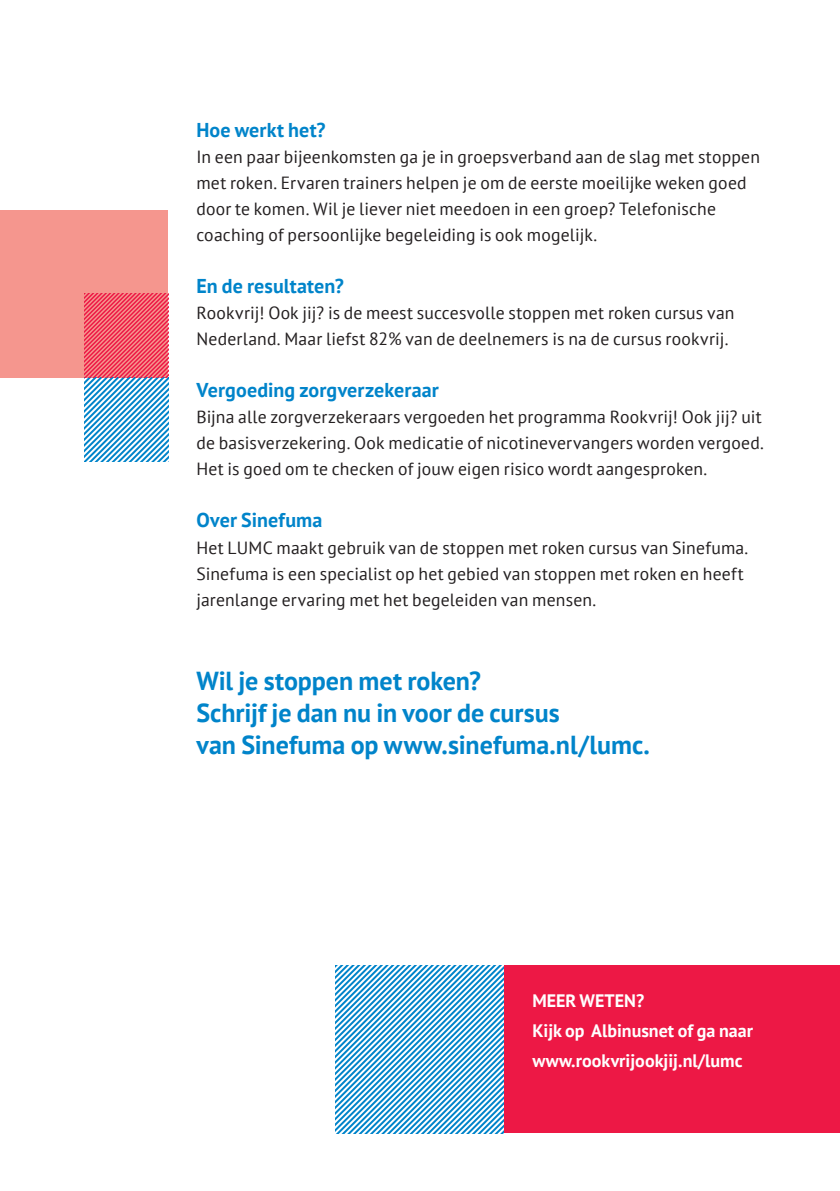
<style>
.page{position:relative;width:840px;height:1191px;background:#fff}
.page>*{position:absolute;margin:0;border:0;box-sizing:border-box;transform-origin:0 0}
.broodtekst{font:700 26px "PT Sans";color:#0084ca}
.broodtekst-2{font:700 20px "PT Sans";letter-spacing:.005em;color:#0084ca}
.subkopje{font:700 20px "PT Sans";letter-spacing:.01em;color:#0084ca}
.extrainformatie_on{font:700 18px "PT Sans";color:#fff}
.broodtekst-3{font:17.6px/26px "PT Sans";letter-spacing:.01em;color:#231f20}
</style>
<div class="page">
<div style="left:0;top:210px;width:168px;height:168px;background:#f5968e"></div>
<svg style="left:336px;top:965px;width:167px;height:168px"></svg>
<div style="left:503px;top:965px;width:336px;height:168px;background:#ed1845"></div>
<svg style="left:84px;top:294px;width:84px;height:167px"></svg>
<p class="subkopje" style="left:196px;top:117px;width:131px">Hoe werkt het?</p>
<p class="broodtekst-3" style="left:196px;top:144px;width:565px">In een paar bijeenkomsten ga je in groepsverband aan de slag met stoppen met roken. Ervaren trainers helpen je om de eerste moeilijke weken goed door te komen. Wil je liever niet meedoen in een groep? Telefonische coaching of persoonlijke begeleiding is ook mogelijk.</p>
<p class="broodtekst-2" style="left:196px;top:273px;width:149px">En de resultaten?</p>
<p class="broodtekst-3" style="left:196px;top:300px;width:539px">Rookvrij! Ook jij? is de meest succesvolle stoppen met roken cursus van<br>Nederland. Maar liefst 82% van de deelnemers is na de cursus rookvrij.</p>
<p class="broodtekst-2" style="left:196px;top:377px;width:244px">Vergoeding zorgverzekeraar</p>
<p class="broodtekst-3" style="left:196px;top:404px;width:569px">Bijna alle zorgverzekeraars vergoeden het programma Rookvrij! Ook jij? uit de basisverzekering. Ook medicatie of nicotinevervangers worden vergoed.<br>Het is goed om te checken of jouw eigen risico wordt aangesproken.</p>
<p class="broodtekst-2" style="left:196px;top:507px;width:127px">Over Sinefuma</p>
<p class="broodtekst-3" style="left:196px;top:534px;width:553px">Het LUMC maakt gebruik van de stoppen met roken cursus van Sinefuma.<br>Sinefuma is een specialist op het gebied van stoppen met roken en heeft jarenlange ervaring met het begeleiden van mensen.</p>
<p class="broodtekst" style="left:196px;top:663px;width:286px">Wil je stoppen met roken?</p>
<p class="broodtekst" style="left:196px;top:695px;width:365px">Schrijf je dan nu in voor de cursus</p>
<p class="broodtekst" style="left:196px;top:727px;width:455px">van Sinefuma op www.sinefuma.nl/lumc.</p>
<p class="extrainformatie_on" style="left:532px;top:988px;width:113px">MEER WETEN?</p>
<p class="extrainformatie_on" style="left:532px;top:1018px;width:222px">Kijk op Albinusnet of ga naar</p>
<p class="extrainformatie_on" style="left:532px;top:1048px;width:211px">www.rookvrijookjij.nl/lumc</p>
</div>
